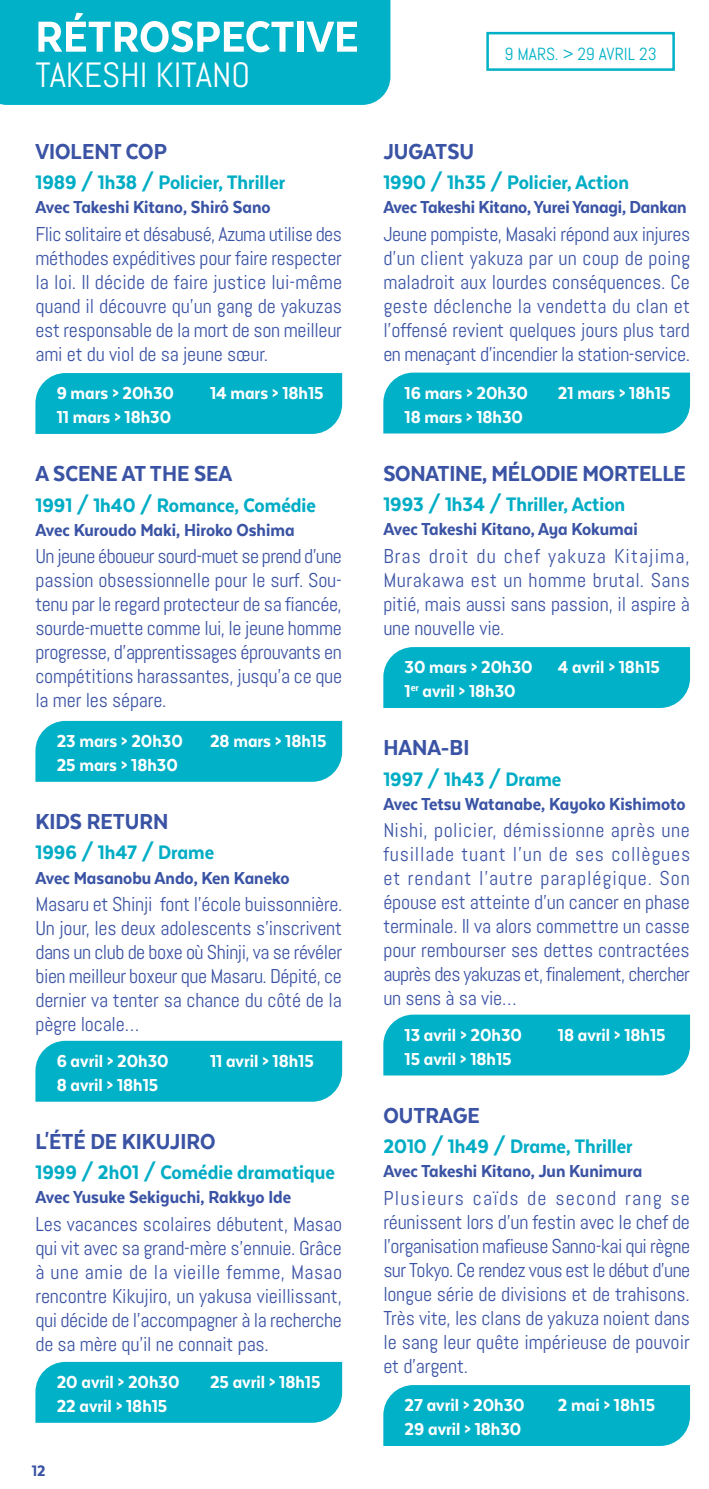
<style>
.page{position:relative;width:709px;height:1489px;background:#fff}
.page>*{position:absolute;margin:0;border:0;box-sizing:border-box;transform-origin:0 0}
.t1{font:800 50px "Texta Narrow Alt";color:#fff}
.t2{font:35px "Abel";color:#fff}
.t3{font:800 25px "Texta Narrow Alt";color:#3a53a4}
.t4{font:800 22.5px "Texta Narrow Alt";color:#00adc5}
.t5{font:20px/24px "Abel";letter-spacing:-.01em;color:#3a53a4;text-align:justify}
.t6{font:800 20px/24px "Texta Narrow Alt";color:#fff}
.t7{font:800 20px "Texta Narrow Alt";color:#3a53a4}
.t8{font:17.5px "Abel";color:#00b1c7}
.t9{font:800 17.5px "Texta Narrow Alt";color:#3a53a4}
</style>
<div class="page">
<div style="left:486px;top:32px;width:189px;height:39px;border:2px solid #00b1c7"></div>
<div style="left:0;top:0;width:390px;height:105px;background:#00b1c7"></div>
<div style="left:35px;top:373px;width:307px;height:61px;background:#00b1c7"></div>
<div style="left:35px;top:721px;width:307px;height:60px;background:#00b1c7"></div>
<div style="left:383px;top:647px;width:307px;height:61px;background:#00b1c7"></div>
<div style="left:383px;top:372px;width:307px;height:61px;background:#00b1c7"></div>
<div style="left:35px;top:1040px;width:307px;height:61px;background:#00b1c7"></div>
<div style="left:383px;top:1014px;width:307px;height:61px;background:#00b1c7"></div>
<div style="left:35px;top:1361px;width:307px;height:61px;background:#00b1c7"></div>
<div style="left:383px;top:1385px;width:307px;height:60px;background:#00b1c7"></div>
<h1 class="t1" style="left:35px;top:11px;width:325px">RÉTROSPECTIVE</h1>
<h2 class="t2" style="left:35px;top:52px;width:216px">TAKESHI KITANO</h2>
<p class="t3" style="left:35px;top:138px;width:133px">VIOLENT COP</p>
<p class="t4" style="left:35px;top:171px;width:251px">1989 / 1h38 / Policier, Thriller</p>
<p class="t7" style="left:35px;top:197px;width:237px">Avec Takeshi Kitano, Shirô Sano</p>
<p class="t5" style="left:35px;top:222px;width:308px">Flic solitaire et désabusé, Azuma utilise des méthodes expéditives pour faire respecter la loi. Il décide de faire justice lui-même quand il découvre qu’un gang de yakuzas est responsable de la mort de son meilleur ami et du viol de sa jeune sœur.</p>
<p class="t6" style="left:57px;top:381px;width:119px">9 mars &gt; 20h30<br>11 mars &gt; 18h30</p>
<p class="t6" style="left:210px;top:381px;width:115px">14 mars &gt; 18h15</p>
<p class="t3" style="left:35px;top:460px;width:198px">A SCENE AT THE SEA</p>
<p class="t4" style="left:35px;top:493px;width:282px">1991 / 1h40 / Romance, Comédie</p>
<p class="t7" style="left:35px;top:519px;width:260px">Avec Kuroudo Maki, Hiroko Oshima</p>
<p class="t5" style="left:35px;top:544px;width:308px">Un jeune éboueur sourd-muet se prend d'une passion obsessionnelle pour le surf. Sou&shy;tenu par le regard protecteur de sa fiancée, sourde-muette comme lui, le jeune homme progresse, d'apprentissages éprouvants en compétitions harassantes, jusqu'a ce que la mer les sépare.</p>
<p class="t6" style="left:57px;top:729px;width:128px">23 mars &gt; 20h30<br>25 mars &gt; 18h30</p>
<p class="t6" style="left:210px;top:729px;width:118px">28 mars &gt; 18h15</p>
<p class="t3" style="left:35px;top:808px;width:135px">KIDS RETURN</p>
<p class="t4" style="left:35px;top:841px;width:180px">1996 / 1h47 / Drame</p>
<p class="t7" style="left:35px;top:867px;width:256px">Avec Masanobu Ando, Ken Kaneko</p>
<p class="t5" style="left:35px;top:892px;width:308px">Masaru et Shinji font l'école buissonnière.<br>Un jour, les deux adolescents s'inscrivent dans un club de boxe où Shinji, va se révéler bien meilleur boxeur que Masaru. Dépité, ce dernier va tenter sa chance du côté de la pègre locale…</p>
<p class="t6" style="left:57px;top:1048px;width:113px">6 avril &gt; 20h30<br>8 avril &gt; 18h15</p>
<p class="t6" style="left:210px;top:1048px;width:105px">11 avril &gt; 18h15</p>
<p class="t3" style="left:35px;top:1128px;width:181px">L'ÉTÉ DE KIKUJIRO</p>
<p class="t4" style="left:35px;top:1160px;width:301px">1999 / 2h01 / Comédie dramatique</p>
<p class="t7" style="left:35px;top:1186px;width:257px">Avec Yusuke Sekiguchi, Rakkyo Ide</p>
<p class="t5" style="left:35px;top:1211px;width:308px">Les vacances scolaires débutent, Masao qui vit avec sa grand-mère s'ennuie. Grâce à une amie de la vieille femme, Masao rencontre Kikujiro, un yakusa vieillissant, qui décide de l’accompagner à la recherche de sa mère qu'il ne connait pas.</p>
<p class="t6" style="left:57px;top:1369px;width:124px">20 avril &gt; 20h30<br>22 avril &gt; 18h15</p>
<p class="t6" style="left:210px;top:1369px;width:112px">25 avril &gt; 18h15</p>
<p class="t9" style="left:32px;top:1461px;width:15px">12</p>
<p class="t8" style="left:504px;top:43px;width:154px">9 MARS. &gt; 29 AVRIL 23</p>
<p class="t3" style="left:383px;top:138px;width:92px">JUGATSU</p>
<p class="t4" style="left:383px;top:171px;width:247px">1990 / 1h35 / Policier, Action</p>
<p class="t7" style="left:383px;top:197px;width:305px">Avec Takeshi Kitano, Yurei Yanagi, Dankan</p>
<p class="t5" style="left:383px;top:222px;width:308px">Jeune pompiste, Masaki répond aux injures d’un client yakuza par un coup de poing maladroit aux lourdes conséquences. Ce geste déclenche la vendetta du clan et l’offensé revient quelques jours plus tard en menaçant d’incendier la station-service.</p>
<p class="t6" style="left:404px;top:380px;width:125px">16 mars &gt; 20h30<br>18 mars &gt; 18h30</p>
<p class="t6" style="left:558px;top:380px;width:114px">21 mars &gt; 18h15</p>
<p class="t3" style="left:383px;top:460px;width:304px">SONATINE, MÉLODIE MORTELLE</p>
<p class="t4" style="left:383px;top:492px;width:243px">1993 / 1h34 / Thriller, Action</p>
<p class="t7" style="left:383px;top:519px;width:256px">Avec Takeshi Kitano, Aya Kokumai</p>
<p class="t5" style="left:383px;top:544px;width:308px">Bras droit du chef yakuza Kitajima, Murakawa est un homme brutal. Sans pitié, mais aussi sans passion, il aspire à une nouvelle vie.</p>
<p class="t6" style="left:404px;top:655px;width:129px">30 mars &gt; 20h30<br>1<sup>er</sup> avril &gt; 18h30</p>
<p class="t6" style="left:558px;top:655px;width:104px">4 avril &gt; 18h15</p>
<p class="t3" style="left:383px;top:734px;width:88px">HANA-BI</p>
<p class="t4" style="left:383px;top:767px;width:180px">1997 / 1h43 / Drame</p>
<p class="t7" style="left:383px;top:793px;width:304px">Avec Tetsu Watanabe, Kayoko Kishimoto</p>
<p class="t5" style="left:383px;top:818px;width:308px">Nishi, policier, démissionne après une fusillade tuant l'un de ses collègues et rendant l'autre paraplégique. Son épouse est atteinte d’un cancer en phase terminale. Il va alors commettre un casse pour rembourser ses dettes contractées auprès des yakuzas et, finalement, chercher un sens à sa vie…</p>
<p class="t6" style="left:404px;top:1022px;width:119px">13 avril &gt; 20h30<br>15 avril &gt; 18h15</p>
<p class="t6" style="left:558px;top:1022px;width:109px">18 avril &gt; 18h15</p>
<p class="t3" style="left:383px;top:1102px;width:98px">OUTRAGE</p>
<p class="t4" style="left:383px;top:1134px;width:251px">2010 / 1h49 / Drame, Thriller</p>
<p class="t7" style="left:383px;top:1160px;width:260px">Avec Takeshi Kitano, Jun Kunimura</p>
<p class="t5" style="left:383px;top:1185px;width:308px">Plusieurs caïds de second rang se réunissent lors d'un festin avec le chef de l'organisation mafieuse Sanno-kai qui règne sur Tokyo. Ce rendez vous est le début d'une longue série de divisions et de trahisons.<br>Très vite, les clans de yakuza noient dans le sang leur quête impérieuse de pouvoir et d'argent.</p>
<p class="t6" style="left:404px;top:1392px;width:122px">27 avril &gt; 20h30<br>29 avril &gt; 18h30</p>
<p class="t6" style="left:558px;top:1392px;width:99px">2 mai &gt; 18h15</p>
</div>
